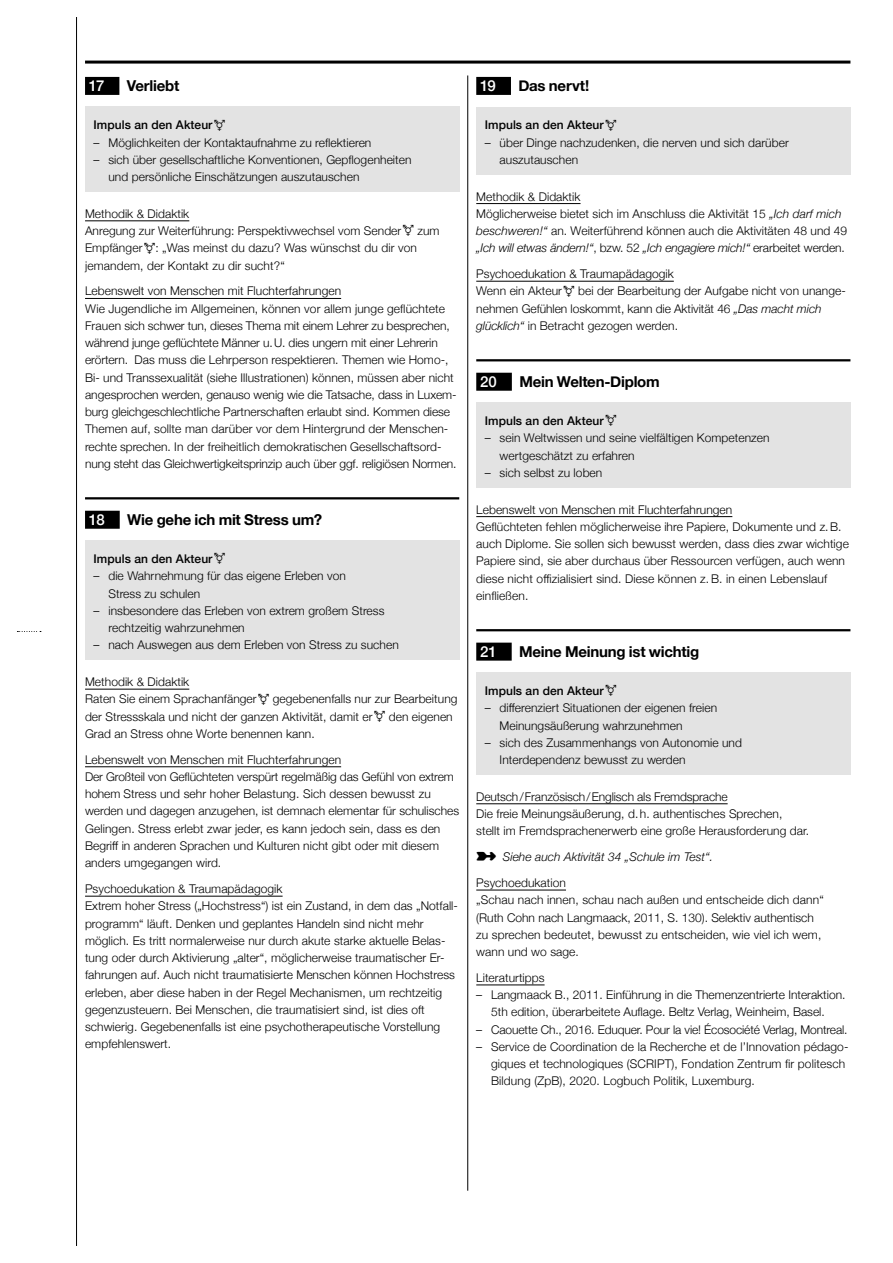
<style>
.page{position:relative;width:893px;height:1263px;background:#fff}
.page>*{position:absolute;margin:0;border:0;box-sizing:border-box;transform-origin:0 0}
.t1{font:700 15px "Helvetica Neue";letter-spacing:-.015em;color:#000}
.t2{font:500 15px "Helvetica Neue";letter-spacing:-.05em;color:#fff}
.t3{font:300 12px/17.2px "Helvetica Neue";letter-spacing:.005em;color:#000}
.t4{font:500 12px "Helvetica Neue";letter-spacing:.005em;color:#000}
.t5{font:italic 300 12px/25.8px "Helvetica Neue";letter-spacing:.005em;color:#000}
.s1{font-style:italic}
.s2{font-style:normal}
</style>
<div class="page">
<hr style="left:76px;top:17px;width:1px;height:1229px;background:#000">
<svg style="left:17px;top:631px;width:24px;height:1px"></svg>
<hr style="left:467px;top:75px;width:1px;height:1116px;background:#000">
<hr style="left:85px;top:61px;width:765px;height:3px;background:#000">
<div style="left:85px;top:77px;width:34px;height:18px;background:#000"></div>
<hr style="left:85px;top:221px;width:104px;height:1px;background:#000">
<hr style="left:85px;top:298px;width:256px;height:1px;background:#000">
<hr style="left:85px;top:497px;width:374px;height:2px;background:#000">
<div style="left:85px;top:511px;width:35px;height:18px;background:#000"></div>
<hr style="left:85px;top:689px;width:104px;height:1px;background:#000">
<hr style="left:85px;top:766px;width:256px;height:1px;background:#000">
<hr style="left:85px;top:896px;width:198px;height:1px;background:#000">
<div style="left:85px;top:107px;width:374px;height:85px;background:#e3e3e3"></div>
<div style="left:85px;top:541px;width:374px;height:119px;background:#e3e3e3"></div>
<div style="left:476px;top:77px;width:35px;height:18px;background:#000"></div>
<hr style="left:476px;top:203px;width:104px;height:1px;background:#000">
<hr style="left:476px;top:281px;width:198px;height:1px;background:#000">
<hr style="left:476px;top:359px;width:374px;height:2px;background:#000">
<div style="left:476px;top:373px;width:36px;height:18px;background:#000"></div>
<hr style="left:476px;top:516px;width:256px;height:1px;background:#000">
<hr style="left:476px;top:629px;width:374px;height:2px;background:#000">
<div style="left:476px;top:643px;width:36px;height:18px;background:#000"></div>
<hr style="left:476px;top:803px;width:252px;height:1px;background:#000">
<hr style="left:476px;top:890px;width:90px;height:1px;background:#000">
<hr style="left:476px;top:985px;width:69px;height:1px;background:#000">
<div style="left:476px;top:107px;width:374px;height:68px;background:#e3e3e3"></div>
<div style="left:476px;top:403px;width:374px;height:85px;background:#e3e3e3"></div>
<div style="left:476px;top:672px;width:374px;height:103px;background:#e3e3e3"></div>
<p class="t2" style="left:89px;top:74px;width:17px">17</p>
<p class="t1" style="left:127px;top:74px;width:54px">Verliebt</p>
<p class="t4" style="left:94px;top:115px;width:133px">Impuls an den Akteur⚧</p>
<p class="t3" style="left:94px;top:133px;width:279px">– Möglichkeiten der Kontaktaufnahme zu reflektieren</p>
<p class="t3" style="left:108px;top:150px;width:305px;text-indent:-15px">– sich über gesellschaftliche Konventionen, Gepflogenheiten und persönliche Einschätzungen auszutauschen</p>
<p class="t3" style="left:85px;top:204px;width:356px">Methodik &amp; Didaktik<br>Anregung zur Weiterführung: Perspektivwechsel vom Sender⚧ zum Empfänger⚧: „Was meinst du dazu? Was wünschst du dir von -jemandem, der Kontakt zu dir sucht?“</p>
<p class="t3" style="left:85px;top:282px;width:373px">Lebenswelt von Menschen mit Fluchterfahrungen<br>Wie Jugendliche im Allgemeinen, können vor allem junge geflüchtete Frauen sich schwer tun, dieses Thema mit einem Lehrer zu besprechen, während junge geflüchtete Männer u.U. dies ungern mit einer Lehrerin erörtern. Das muss die Lehrperson respektieren. Themen wie Homo-, Bi- und Transsexualität (siehe Illustrationen) können, müssen aber nicht angesprochen werden, genauso wenig wie die Tatsache, dass in Luxem&shy;burg gleichgeschlechtliche Partnerschaften erlaubt sind. Kommen diese Themen auf, sollte man darüber vor dem Hintergrund der Menschen&shy;rechte sprechen. In der freiheitlich demokratischen Gesellschaftsord&shy;nung steht das Gleichwertigkeits-prinzip auch über ggf. religiösen Normen.</p>
<p class="t2" style="left:89px;top:508px;width:17px">18</p>
<p class="t1" style="left:127px;top:508px;width:196px">Wie gehe ich mit Stress um?</p>
<p class="t4" style="left:94px;top:549px;width:133px">Impuls an den Akteur⚧</p>
<p class="t3" style="left:108px;top:567px;width:239px;text-indent:-15px">– die Wahrnehmung für das eigene Erleben von<br>Stress zu schulen</p>
<p class="t3" style="left:108px;top:601px;width:278px;text-indent:-15px">– insbesondere das Erleben von extrem großem Stress rechtzeitig wahrzunehmen</p>
<p class="t3" style="left:94px;top:636px;width:307px">– nach Auswegen aus dem Erleben von Stress zu suchen</p>
<p class="t3" style="left:85px;top:672px;width:374px">Methodik &amp; Didaktik<br>Raten Sie einem Sprachanfänger⚧ gegebenenfalls nur zur Bearbeitung der Stressskala und nicht der ganzen Aktivität, damit er⚧ den eigenen Grad an Stress ohne Worte benennen kann.</p>
<p class="t3" style="left:85px;top:750px;width:376px">Lebenswelt von Menschen mit Fluchterfahrungen<br>Der Großteil von Geflüchteten verspürt regelmäßig das Gefühl von extrem hohem Stress und sehr hoher Belastung. Sich dessen bewusst zu -werden und dagegen anzugehen, ist demnach elementar für schulisches Gelingen. Stress erlebt zwar jeder, es kann jedoch sein, dass es den Begriff in anderen Sprachen und Kulturen nicht gibt oder mit diesem anders umgegangen wird.</p>
<p class="t3" style="left:85px;top:879px;width:374px">Psychoedukation &amp; Traumapädagogik<br>Extrem hoher Stress („Hochstress“) ist ein Zustand, in dem das „Notfall&shy;programm“ läuft. Denken und geplantes Handeln sind nicht mehr möglich. Es tritt normalerweise nur durch akute starke aktuelle Belas&shy;tung oder durch Aktivierung „alter“, möglicherweise traumatischer Er&shy;fahrungen auf. Auch nicht traumatisierte Menschen können Hochstress erleben, aber diese haben in der Regel Mechanismen, um rechtzeitig gegenzusteuern. Bei Menschen, die traumatisiert sind, ist dies oft schwierig. Gegebenenfalls ist eine psychotherapeutische Vorstellung empfehlenswert.</p>
<p class="t2" style="left:480px;top:74px;width:17px">19</p>
<p class="t1" style="left:518px;top:74px;width:72px">Das nervt!</p>
<p class="t4" style="left:485px;top:115px;width:133px">Impuls an den Akteur⚧</p>
<p class="t3" style="left:500px;top:133px;width:291px;text-indent:-15px">– über Dinge nachzudenken, die nerven und sich darüber auszutauschen</p>
<p class="t3" style="left:476px;top:187px;width:373px">Methodik &amp; Didaktik<br>Möglicherweise bietet sich im Anschluss die Aktivität 15 <span class="s1">„Ich darf mich beschweren!“</span> an. Weiterführend können auch die Aktivitäten 48 und 49 <span class="s1">„Ich will etwas ändern!“</span>, bzw. 52 <span class="s1">„Ich engagiere mich!“</span> erarbeitet werden.</p>
<p class="t3" style="left:476px;top:264px;width:371px">Psychoedukation &amp; Traumapädagogik<br>Wenn ein Akteur⚧ bei der Bearbeitung der Aufgabe nicht von unange&shy;nehmen Gefühlen loskommt, kann die Aktivität 46 <span class="s1">„Das macht mich glücklich“</span> in Betracht gezogen werden.</p>
<p class="t2" style="left:480px;top:370px;width:18px">20</p>
<p class="t1" style="left:519px;top:370px;width:142px">Mein Welten-Diplom</p>
<p class="t4" style="left:485px;top:411px;width:133px">Impuls an den Akteur⚧</p>
<p class="t3" style="left:500px;top:429px;width:271px;text-indent:-15px">– sein Weltwissen und seine vielfältigen Kompetenzen wertgeschätzt zu erfahren</p>
<p class="t3" style="left:485px;top:463px;width:119px">– sich selbst zu loben</p>
<p class="t3" style="left:476px;top:500px;width:374px">Lebenswelt von Menschen mit Fluchterfahrungen<br>Geflüchteten fehlen möglicherweise ihre Papiere, Dokumente und z.B. auch Diplome. Sie sollen sich bewusst werden, dass dies zwar wichtige Papiere sind, sie aber durchaus über Ressourcen verfügen, auch wenn diese nicht offizialisiert sind. Diese können z.B. in einen Lebenslauf einfließen.</p>
<p class="t2" style="left:480px;top:639px;width:18px">21</p>
<p class="t1" style="left:519px;top:640px;width:182px">Meine Meinung ist wichtig</p>
<p class="t4" style="left:485px;top:681px;width:133px">Impuls an den Akteur⚧</p>
<p class="t3" style="left:500px;top:698px;width:219px;text-indent:-15px">– differenziert Situationen der eigenen freien<br>Meinungsäußerung wahrzunehmen</p>
<p class="t3" style="left:500px;top:733px;width:244px;text-indent:-15px">– sich des Zusammenhangs von Autonomie und<br>Interdependenz bewusst zu werden</p>
<p class="t3" style="left:476px;top:787px;width:334px">Deutsch/Französisch/Englisch als Fremdsprache<br>Die freie Meinungsäußerung, d. h. authentisches Sprechen, stellt im Fremdsprachenerwerb eine große Herausforderung dar.</p>
<p class="t5" style="left:476px;top:843px;width:238px">➼ Siehe auch Aktivität 34 „Schule im Test“.<br><span class="s2">Psychoedukation</span></p>
<p class="t3" style="left:476px;top:890px;width:349px">„Schau nach innen, schau nach außen und entscheide dich dann“ (Ruth Cohn nach Langmaack, 2011, S. 130). Selektiv authentisch zu sprechen bedeutet, bewusst zu entscheiden, wie viel ich wem, wann und wo sage.</p>
<p class="t3" style="left:476px;top:968px;width:70px">Literaturtipps</p>
<p class="t3" style="left:476px;top:985px;width:371px;text-align:center">– Langmaack B., 2011. Einführung in die Themenzentrierte Interaktion.<br>5th edition, überarbeitete Auflage. Beltz Verlag, Weinheim, Basel.</p>
<p class="t3" style="left:476px;top:1020px;width:373px">– Caouette Ch., 2016. Eduquer. Pour la vie! Écosociété Verlag, Montreal.</p>
<p class="t3" style="left:491px;top:1037px;width:359px;text-indent:-15px">– Service de Coordination de la Recherche et de l’Innovation pédago&shy;giques et technologiques (SCRIPT), Fondation Zentrum fir politesch<br>Bildung (ZpB), 2020. Logbuch Politik, Luxemburg.</p>
</div>
